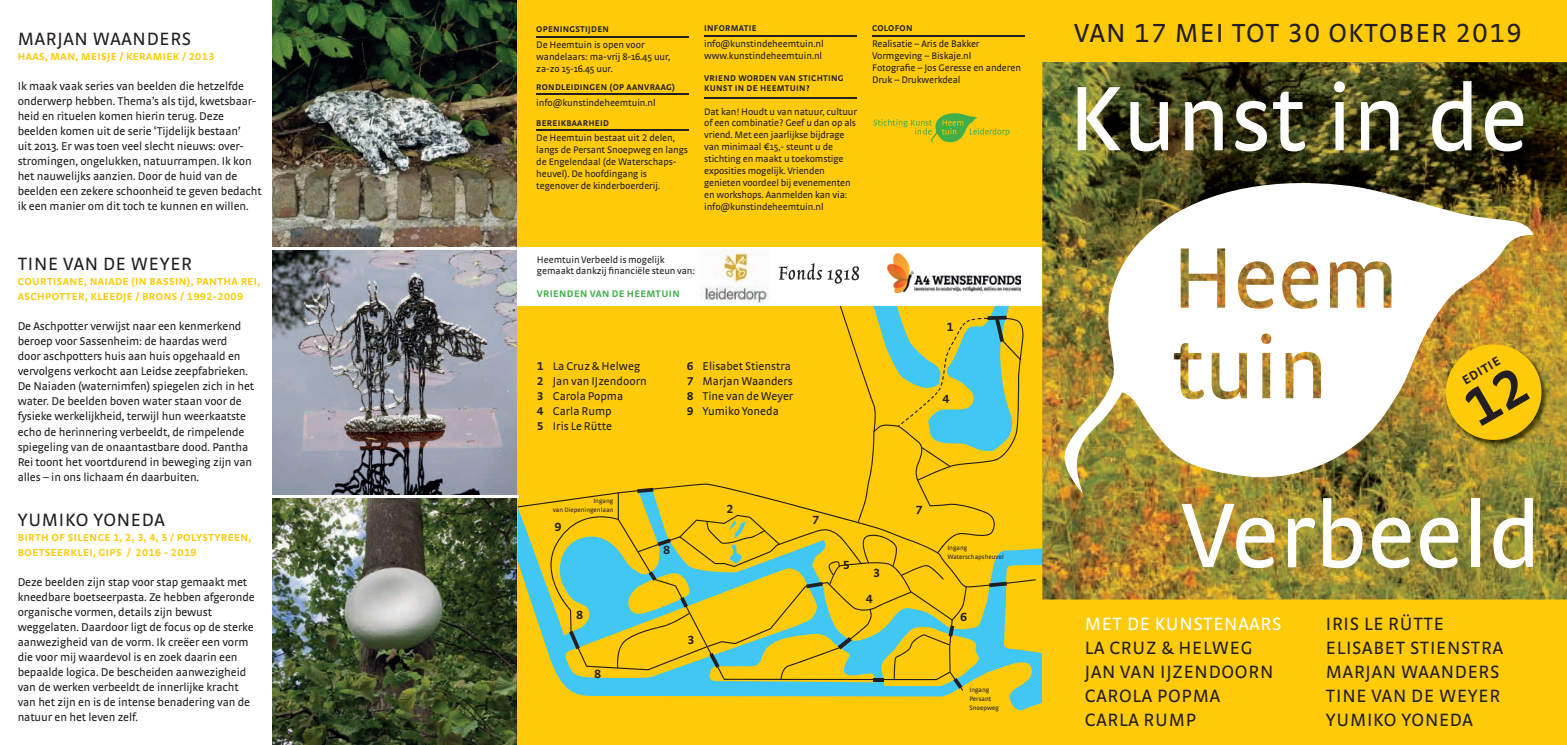
<style>
.page{position:relative;width:1567px;height:745px;background:#fff}
.page>*{position:absolute;margin:0;border:0;box-sizing:border-box;transform-origin:0 0}
.t1{font:96.25px "Strada";color:#fff}
.t2{font:27.5px "Strada";letter-spacing:.04em;color:#231f20}
.t3{font:18.75px/23.8px "Strada TF";letter-spacing:.04em;color:#231f20}
.t4{font:18.75px "Strada TF";letter-spacing:.04em;color:#fff}
.t5{font:700 13.12px "Strada TF";color:#231f20}
.t6{font:700 12.38px "Strada TF";color:#231f20}
.t7{font:11.88px/15px "Strada";letter-spacing:-.01em;color:#231f20}
.t8{font:11.88px/15px "Strada TF";color:#231f20}
.t9{font:700 10.62px/15px "Strada TF";letter-spacing:.04em;color:#feca0a}
.t10{font:10px/11.9px "Strada TF";letter-spacing:-.01em;color:#231f20}
.t11{font:700 10px "Strada TF";letter-spacing:.04em;color:#40ae49}
.t12{font:700 8.75px/10px "Strada TF";letter-spacing:.03em;color:#231f20}
.t13{font:6.75px/8.9px "Strada TF";color:#231f20}
.s1{font-family:"Strada"}
.s2{font-weight:700}
.s3{font-family:"Strada TF"}
</style>
<div class="page">
<img style="left:273px;top:498px;width:244px;height:246px">
<img style="left:273px;top:0;width:244px;height:247px">
<svg style="left:273px;top:250px;width:244px;height:245px;background:#8b8d97"></svg>
<div style="left:517px;top:0;width:525px;height:744px;background:#feca0a"></div>
<svg style="left:517px;top:506px;width:33px;height:152px"></svg>
<svg style="left:550px;top:305px;width:492px;height:405px"></svg>
<div style="left:1042px;top:599px;width:524px;height:145px;background:#feca0a"></div>
<div style="left:1042px;top:0;width:524px;height:62px;background:#feca0a"></div>
<hr style="left:536px;top:36px;width:153px;height:1px;background:#231f20">
<hr style="left:536px;top:94px;width:153px;height:1px;background:#231f20">
<hr style="left:536px;top:129px;width:153px;height:1px;background:#231f20">
<hr style="left:704px;top:35px;width:153px;height:1px;background:#231f20">
<hr style="left:704px;top:98px;width:153px;height:1px;background:#231f20">
<hr style="left:872px;top:35px;width:152px;height:1px;background:#231f20">
<svg style="left:873px;top:113px;width:136px;height:31px"></svg>
<img style="left:1042px;top:62px;width:524px;height:537px">
<img style="left:1060px;top:178px;width:472px;height:315px">
<div style="left:517px;top:247px;width:525px;height:58px;background:#fff"></div>
<img style="left:700px;top:250px;width:69px;height:53px">
<img style="left:778px;top:264px;width:81px;height:19px">
<img style="left:887px;top:253px;width:133px;height:39px">
<hr style="left:0;top:495px;width:518px;height:2px;background:#fff">
<svg style="left:1438px;top:337px;width:109px;height:109px;background:#daaf16"></svg>
<h3 class="t3" style="left:18px;top:27px;width:175px">MARJAN WAANDERS</h3>
<p class="t9" style="left:18px;top:49px;width:198px">HAAS, MAN, MEISJE / KERAMIEK / 2013</p>
<p class="t7" style="left:18px;top:78px;width:246px">Ik maak vaak series van beelden die hetzelfde onderwerp hebben. Thema’s als tijd, kwetsbaar&shy;heid en rituelen komen hierin terug. Deze beelden komen uit de serie ‘Tijdelijk bestaan’<br>uit 2013. Er was toen veel slecht nieuws: over&shy;stromingen, ongelukken, natuurrampen. Ik kon het nauwelijks aanzien. Door de huid van de beelden een zekere schoonheid te geven bedacht ik een manier om dit toch te kunnen en willen.</p>
<h3 class="t3" style="left:18px;top:252px;width:176px">TINE VAN DE WEYER</h3>
<p class="t9" style="left:18px;top:274px;width:244px">COURTISANE, NAIADE (IN BASSIN), PANTHA REI,<br>ASCHPOTTER, KLEEDJE / BRONS / 1992-2009</p>
<p class="t7" style="left:18px;top:318px;width:238px">De Aschpotter verwijst naar een kenmerkend beroep voor Sassenheim: de haardas werd<br>door aschpotters huis aan huis opgehaald en vervolgens verkocht aan Leidse zeepfabrieken.<br>De Naiaden (waternimfen) spiegelen zich in het water. De beelden boven water staan voor de fysieke werkelijkheid, terwijl hun weerkaatste echo de herinnering verbeeldt, de rimpelende spiegeling van de onaantastbare dood. Pantha Rei toont het voortdurend in beweging zijn van alles – in ons lichaam én daarbuiten.</p>
<h3 class="t3" style="left:18px;top:507px;width:148px">YUMIKO YONEDA</h3>
<p class="t9" style="left:18px;top:529px;width:235px">BIRTH OF SILENCE 1, 2, 3, 4, 5 / POLYSTYREEN,<br>BOETSEERKLEI, GIPS / 2016 - 2019</p>
<p class="t7" style="left:18px;top:573px;width:238px">Deze beelden zijn stap voor stap gemaakt met kneedbare boetseerpasta. Ze hebben afgeronde organische vormen, details zijn bewust weggelaten. Daardoor ligt de focus op de sterke aanwezigheid van de vorm. Ik creëer een vorm die voor mij waardevol is en zoek daarin een bepaalde logica. De bescheiden aanwezigheid van de werken verbeeldt de innerlijke kracht van het zijn en is de intense benadering van de natuur en het leven zelf.</p>
<p class="t12" style="left:536px;top:24px;width:74px">OPENINGSTIJDEN</p>
<p class="t10" style="left:536px;top:38px;width:135px">De Heemtuin is open voor wandelaars: ma-vrij <span class="s1">8-16.45</span> uur, za-zo <span class="s1">15-16.45</span> uur.</p>
<p class="t12" style="left:536px;top:82px;width:140px">RONDLEIDINGEN (OP AANVRAAG)</p>
<p class="t10" style="left:536px;top:96px;width:121px">info@kunstindeheemtuin.nl</p>
<p class="t12" style="left:536px;top:117px;width:74px">BEREIKBAARHEID</p>
<p class="t10" style="left:536px;top:132px;width:153px">De Heemtuin bestaat uit 2 delen, langs de Persant Snoepweg en langs de Engelendaal (de Waterschaps&shy;heuvel). De hoofdingang is tegenover de kinderboerderij.</p>
<p class="t12" style="left:704px;top:23px;width:54px">INFORMATIE</p>
<p class="t10" style="left:704px;top:37px;width:121px">info@kunstindeheemtuin.nl www.kunstindeheemtuin.nl</p>
<p class="t12" style="left:704px;top:72px;width:141px">VRIEND WORDEN VAN STICHTING<br>KUNST IN DE HEEMTUIN?</p>
<p class="t10" style="left:704px;top:105px;width:154px">Dat kan! Houdt u van natuur, cultuur of een combinatie? Geef u dan op als vriend. Met een jaarlijkse bijdrage van minimaal €<span class="s1">15</span>,- steunt u de stichting en maakt u toekomstige exposities mogelijk. Vrienden genieten voordeel bij evenementen en workshops. Aanmelden kan via: info@kunstindeheemtuin.nl</p>
<p class="t12" style="left:872px;top:23px;width:42px">COLOFON</p>
<p class="t10" style="left:872px;top:37px;width:150px">Realisatie – Aris de Bakker<br>Vormgeving – Biskaje.nl<br>Fotografie – Jos Geresse en anderen<br>Druk – Drukwerkdeal</p>
<p class="t10" style="left:537px;top:254px;width:159px;line-height:11.2px">Heemtuin Verbeeld is mogelijk gemaakt dankzij financiële steun van:</p>
<p class="t11" style="left:537px;top:287px;width:144px">VRIENDEN VAN DE HEEMTUIN</p>
<p class="t8" style="left:537px;top:358px;width:111px"><span class="s2">1</span> La Cruz &amp; Helweg<br><span class="s2">2</span> Jan van IJzendoorn<br><span class="s2">3</span> Carola Popma<br><span class="s2">4</span> Carla Rump<br><span class="s2">5</span> Iris Le Rütte</p>
<p class="t8" style="left:686px;top:358px;width:108px"><span class="s2">6</span> Elisabet Stienstra<br><span class="s2">7</span> Marjan Waanders<br><span class="s2">8</span> Tine van de Weyer<br><span class="s2">9</span> Yumiko Yoneda</p>
<p class="t6" style="left:946px;top:319px;width:9px">1</p>
<p class="t6" style="left:942px;top:391px;width:9px">4</p>
<p class="t13" style="left:552px;top:496px;width:62px;text-align:right">Ingang<br>van Diepeningen laan</p>
<p class="t6" style="left:554px;top:519px;width:9px">9</p>
<p class="t6" style="left:576px;top:607px;width:9px">8</p>
<p class="t6" style="left:594px;top:665px;width:9px">8</p>
<p class="t6" style="left:663px;top:542px;width:9px">8</p>
<p class="t6" style="left:687px;top:631px;width:9px">3</p>
<p class="t6" style="left:726px;top:501px;width:9px">2</p>
<p class="t6" style="left:812px;top:512px;width:9px">7</p>
<p class="t6" style="left:842px;top:557px;width:9px">5</p>
<p class="t6" style="left:873px;top:565px;width:9px">3</p>
<p class="t6" style="left:865px;top:590px;width:9px">4</p>
<p class="t6" style="left:915px;top:502px;width:9px">7</p>
<p class="t13" style="left:947px;top:542px;width:58px">Ingang<br>Waterschapsheuvel</p>
<p class="t6" style="left:960px;top:609px;width:9px">6</p>
<p class="t13" style="left:969px;top:685px;width:31px">Ingang<br>Persant<br>Snoepweg</p>
<h2 class="t2" style="left:1074px;top:17px;width:449px">VAN <span class="s3">17</span> MEI TOT <span class="s3">30</span> OKTOBER <span class="s3">2019</span></h2>
<h1 class="t1" style="left:1067px;top:63px;width:461px">Kunst in de</h1>
<p class="t5" style="left:1458px;top:373px;width:43px;rotate:-30deg">EDITIE</p>
<h1 class="t1" style="left:1181px;top:479px;width:361px">Verbeeld</h1>
<h3 class="t4" style="left:1084px;top:613px;width:198px">MET DE KUNSTENAARS</h3>
<h3 class="t3" style="left:1084px;top:635px;width:190px">LA CRUZ &amp; HELWEG<br>JAN VAN IJZENDOORN<br>CAROLA POPMA<br>CARLA RUMP</h3>
<h3 class="t3" style="left:1325px;top:611px;width:179px">IRIS LE RÜTTE<br>ELISABET STIENSTRA<br>MARJAN WAANDERS<br>TINE VAN DE WEYER<br>YUMIKO YONEDA</h3>
</div>
